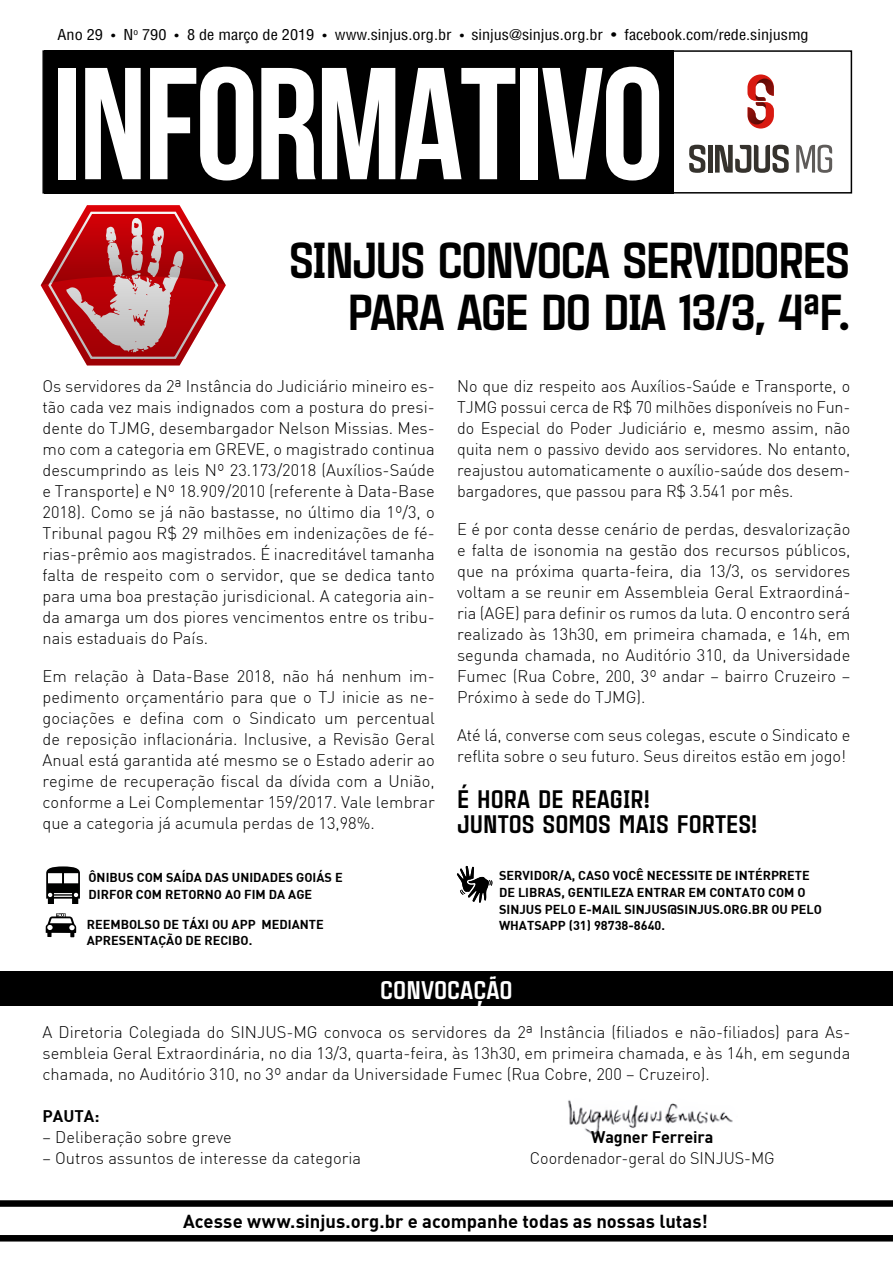
<style>
.page{position:relative;width:893px;height:1263px;background:#fff}
.page>*{position:absolute;margin:0;border:0;box-sizing:border-box;transform-origin:0 0}
.t1{font:700 159px "Bebas Neue";letter-spacing:-.02em;color:#fff}
.t2{font:900 49.05px/51.3px "Citadina";letter-spacing:-.04em;color:#000;text-align:right}
.t3{font:900 24.75px "Citadina";color:#fff}
.t4{font:900 24.6px "Citadina";color:#000}
.texto_corrido{font:18.45px "DIN Bold";color:#000}
.texto_corrido-2{font:300 16.5px/21px "DIN";color:#000;text-align:justify}
.texto_corrido-3{font:16.5px "DIN Bold";letter-spacing:-.005em;color:#000}
.t5{font:condensed 14.7px "Helvetica LT Std";color:#000;scale:1.1 1}
.texto_corrido-4{font:12.75px/17px "DIN Bold";color:#000}
.s1{font-size:12px}
</style>
<div class="page">
<div style="left:44px;top:50px;width:629px;height:144px;background:#000"></div>
<svg style="left:689px;top:145px;width:16px;height:28px"></svg>
<svg style="left:715px;top:145px;width:74px;height:28px"></svg>
<hr style="left:708px;top:145px;width:4px;height:28px;background:#35322d">
<svg style="left:796px;top:145px;width:36px;height:28px"></svg>
<svg style="left:747px;top:74px;width:27px;height:55px"></svg>
<div style="left:42px;top:50px;width:810px;height:144px;border:2px solid #000"></div>
<svg style="left:41px;top:205px;width:185px;height:160px"></svg>
<div style="left:0;top:972px;width:893px;height:34px;background:#000"></div>
<svg style="left:46px;top:913px;width:30px;height:24px"></svg>
<svg style="left:457px;top:866px;width:35px;height:37px"></svg>
<svg style="left:46px;top:866px;width:34px;height:38px"></svg>
<div style="left:0;top:1200px;width:893px;height:7px;background:#000"></div>
<div style="left:0;top:1235px;width:893px;height:6px;background:#000"></div>
<img style="left:568px;top:1100px;width:165px;height:35px">
<p class="t5" style="left:58px;top:25px;width:684px">Ano 29 <span class="s1">•</span> N<sup>o</sup> 790 <span class="s1">•</span> 8 de março de 2019 <span class="s1">•</span> www.sinjus.org.br <span class="s1">•</span> sinjus@sinjus.org.br • facebook.com/rede.sinjusmg</p>
<p class="t1" style="left:52px;top:37px;width:614px">INFORMATIVO</p>
<p class="t2" style="left:289px;top:233px;width:563px">SINJUS CONVOCA SERVIDORES<br>PARA AGE DO DIA 13/3, 4ªF.</p>
<p class="texto_corrido-2" style="left:43px;top:375px;width:394px">Os servidores da 2ª Instância do Judiciário mineiro es&shy;tão cada vez mais indignados com a postura do presi&shy;dente do TJMG, desembargador Nelson Missias. Mes&shy;mo com a categoria em GREVE, o magistrado continua descumprindo as leis Nº 23.173/2018 (Auxílios-Saúde e Transporte) e Nº 18.909/2010 (referente à Data-Base 2018). Como se já não bastasse, no último dia 1º/3, o Tribunal pagou R$ 29 milhões em indenizações de fé&shy;rias-prêmio aos magistrados. É inacreditável tamanha falta de respeito com o servidor, que se dedica tanto para uma boa prestação jurisdicional. A categoria ain&shy;da amarga um dos piores vencimentos entre os tribu&shy;nais estaduais do País.</p>
<p class="texto_corrido-2" style="left:43px;top:665px;width:394px">Em relação à Data-Base 2018, não há nenhum im&shy;pedimento orçamentário para que o TJ inicie as ne&shy;gociações e defina com o Sindicato um percentual de reposição inflacionária. Inclusive, a Revisão Geral Anual está garantida até mesmo se o Estado aderir ao regime de recuperação fiscal da dívida com a União, conforme a Lei Complementar 159/2017. Vale lembrar que a categoria já acumula perdas de 13,98%.</p>
<p class="texto_corrido-4" style="left:88px;top:868px;width:256px">ÔNIBUS COM SAÍDA DAS UNIDADES GOIÁS E<br>DIRFOR COM RETORNO AO FIM DA AGE</p>
<p class="texto_corrido-4" style="left:87px;top:915px;width:238px">REEMBOLSO DE TÁXI OU APP MEDIANTE<br>APRESENTAÇÃO DE RECIBO.</p>
<p class="texto_corrido-2" style="left:457px;top:375px;width:395px">No que diz respeito aos Auxílios-Saúde e Transporte, o TJMG possui cerca de R$ 70 milhões disponíveis no Fun&shy;do Especial do Poder Judiciário e, mesmo assim, não quita nem o passivo devido aos servidores. No entanto, reajustou automaticamente o auxílio-saúde dos desem&shy;bargadores, que passou para R$ 3.541 por mês.</p>
<p class="texto_corrido-2" style="left:457px;top:518px;width:395px">E é por conta desse cenário de perdas, desvalorização e falta de isonomia na gestão dos recursos públicos, que na próxima quarta-feira, dia 13/3, os servidores voltam a se reunir em Assembleia Geral Extraordiná&shy;ria (AGE) para definir os rumos da luta. O encontro será realizado às 13h30, em primeira chamada, e 14h, em segunda chamada, no Auditório 310, da Universidade Fumec (Rua Cobre, 200, 3º andar – bairro Cruzeiro – Próximo à sede do TJMG).</p>
<p class="texto_corrido-2" style="left:457px;top:724px;width:395px">Até lá, converse com seus colegas, escute o Sindicato e reflita sobre o seu futuro. Seus direitos estão em jogo!</p>
<p class="t4" style="left:457px;top:780px;width:194px">É HORA DE REAGIR!</p>
<p class="t4" style="left:457px;top:805px;width:302px">JUNTOS SOMOS MAIS FORTES!</p>
<p class="texto_corrido-4" style="left:499px;top:866px;width:324px">SERVIDOR/A, CASO VOCÊ NECESSITE DE INTÉRPRETE DE LIBRAS, GENTILEZA ENTRAR EM CONTATO COM O SINJUS PELO E-MAIL SINJUS@SINJUS.ORG.BR OU PELO WHATSAPP (31) 98738-8640.</p>
<p class="t3" style="left:380px;top:971px;width:134px">CONVOCAÇÃO</p>
<p class="texto_corrido-2" style="left:43px;top:1021px;width:809px">A Diretoria Colegiada do SINJUS-MG convoca os servidores da 2ª Instância (filiados e não-filiados) para As&shy;sembleia Geral Extraordinária, no dia 13/3, quarta-feira, às 13h30, em primeira chamada, e às 14h, em segunda chamada, no Auditório 310, no 3º andar da Universidade Fumec (Rua Cobre, 200 – Cruzeiro).</p>
<p class="texto_corrido-3" style="left:43px;top:1105px;width:58px">PAUTA:</p>
<p class="texto_corrido-2" style="left:43px;top:1126px;width:191px">– Deliberação sobre greve</p>
<p class="texto_corrido-2" style="left:43px;top:1147px;width:320px">– Outros assuntos de interesse da categoria</p>
<p class="texto_corrido-3" style="left:591px;top:1126px;width:124px">Wagner Ferreira</p>
<p class="texto_corrido-2" style="left:530px;top:1147px;width:246px">Coordenador-geral do SINJUS-MG</p>
<p class="texto_corrido" style="left:183px;top:1209px;width:526px">Acesse www.sinjus.org.br e acompanhe todas as nossas lutas!</p>
</div>
